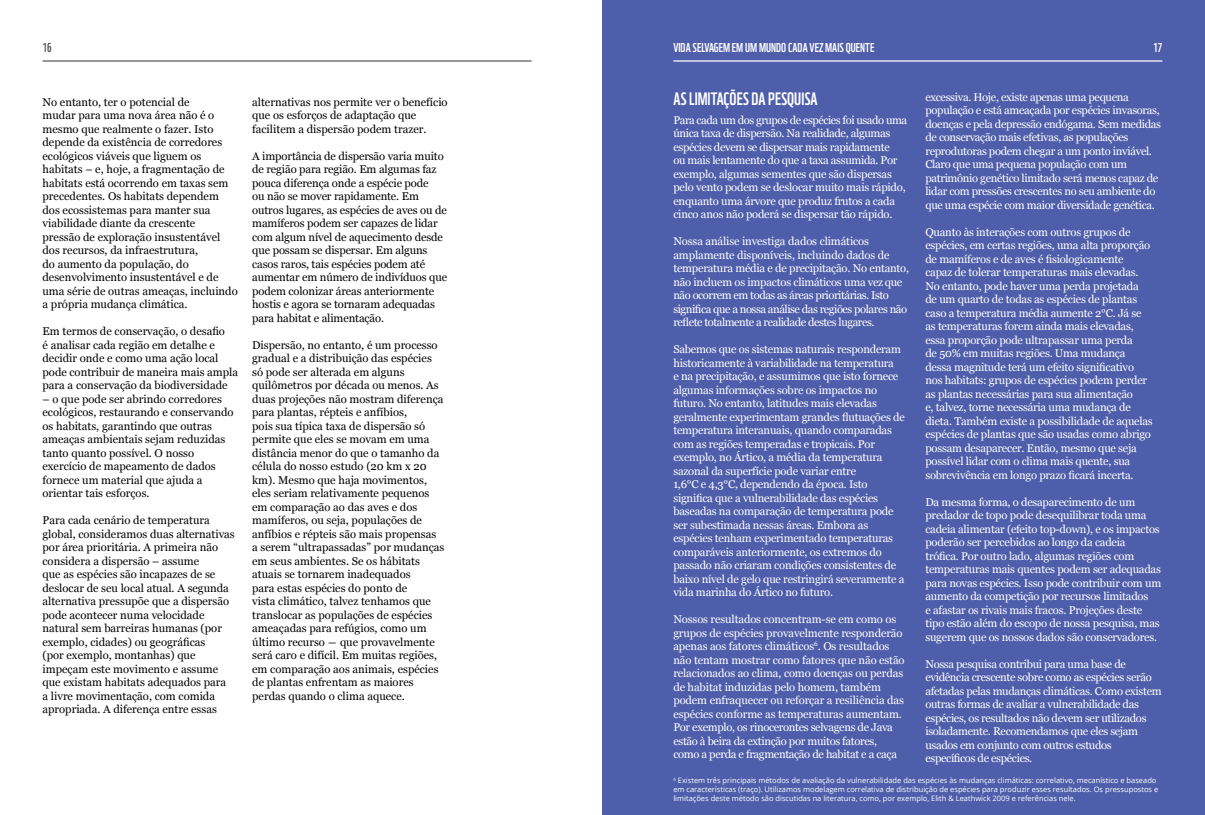
<style>
.page{position:relative;width:1205px;height:815px;background:#fff}
.page>*{position:absolute;margin:0;border:0;box-sizing:border-box;transform-origin:0 0}
.t1{font:17.5px "WWF";color:#fff}
.t2{font:12.5px "WWF";color:#fff}
.t3{font:12.5px "WWF";color:#58595b}
.t4{font:11.25px/13.5px "Georgia";letter-spacing:-.02em;color:#fff}
.t5{font:11.25px/13.5px "Georgia";color:#000}
.t6{font:7.5px/8.8px "Open Sans";color:#fff}
</style>
<div class="page">
<hr style="left:43px;top:60px;width:488px;height:2px;background:#58595b">
<div style="left:602px;top:0;width:603px;height:815px;background:#4e5eaa"></div>
<hr style="left:673px;top:60px;width:489px;height:2px;background:#fff">
<p class="t3" style="left:43px;top:37px;width:11px">16</p>
<p class="t5" style="left:43px;top:95px;width:197px">No entanto, ter o potencial de<br>mudar para uma nova área não é o mesmo que realmente o fazer. Isto depende da existência de corredores ecológicos viáveis que liguem os habitats – e, hoje, a fragmentação de habitats está ocorrendo em taxas sem precedentes. Os habitats dependem dos ecossistemas para manter sua viabilidade diante da crescente<br>pressão de exploração insustentável dos recursos, da infraestrutura,<br>do aumento da população, do desenvolvimento insustentável e de uma série de outras ameaças, incluindo a própria mudança climática.</p>
<p class="t5" style="left:43px;top:324px;width:197px">Em termos de conservação, o desafio<br>é analisar cada região em detalhe e decidir onde e como uma ação local pode contribuir de maneira mais ampla para a conservação da biodiversidade</p>
<p class="t5" style="left:43px;top:392px;width:193px">– o que pode ser abrindo corredores ecológicos, restaurando e conservando os habitats, garantindo que outras ameaças ambientais sejam reduzidas tanto quanto possível. O nosso exercício de mapeamento de dados fornece um material que ajuda a orientar tais esforços.</p>
<p class="t5" style="left:43px;top:513px;width:194px">Para cada cenário de temperatura global, consideramos duas alternativas por área prioritária. A primeira não considera a dispersão – assume<br>que as espécies são incapazes de se deslocar de seu local atual. A segunda alternativa pressupõe que a dispersão pode acontecer numa velocidade natural sem barreiras humanas (por exemplo, cidades) ou geográficas<br>(por exemplo, montanhas) que impeçam este movimento e assume que existam habitats adequados para<br>a livre movimentação, com comida apropriada. A diferença entre essas</p>
<p class="t5" style="left:252px;top:95px;width:197px">alternativas nos permite ver o benefício que os esforços de adaptação que facilitem a dispersão podem trazer.</p>
<p class="t5" style="left:252px;top:149px;width:196px">A importância de dispersão varia muito de região para região. Em algumas faz pouca diferença onde a espécie pode<br>ou não se mover rapidamente. Em outros lugares, as espécies de aves ou de mamíferos podem ser capazes de lidar com algum nível de aquecimento desde que possam se dispersar. Em alguns casos raros, tais espécies podem até aumentar em número de indivíduos que podem colonizar áreas anteriormente hostis e agora se tornaram adequadas para habitat e alimentação.</p>
<p class="t5" style="left:252px;top:338px;width:194px">Dispersão, no entanto, é um processo gradual e a distribuição das espécies só pode ser alterada em alguns quilômetros por década ou menos. As duas projeções não mostram diferença para plantas, répteis e anfíbios,<br>pois sua típica taxa de dispersão só permite que eles se movam em uma distância menor do que o tamanho da célula do nosso estudo (20 km x 20 km). Mesmo que haja movimentos, eles seriam relativamente pequenos em comparação ao das aves e dos mamíferos, ou seja, populações de anfíbios e répteis são mais propensas a serem “ultrapassadas” por mudanças em seus ambientes. Se os hábitats atuais se tornarem inadequados<br>para estas espécies do ponto de<br>vista climático, talvez tenhamos que translocar as populações de espécies ameaçadas para refúgios, como um último recurso ― que provavelmente será caro e difícil. Em muitas regiões, em comparação aos animais, espécies de plantas enfrentam as maiores perdas quando o clima aquece.</p>
<p class="t2" style="left:673px;top:37px;width:202px">VIDA SELVAGEM EM UM MUNDO CADA VEZ MAIS QUENTE</p>
<p class="t2" style="left:1153px;top:37px;width:11px">17</p>
<h1 class="t1" style="left:673px;top:85px;width:146px">AS LIMITAÇÕES DA PESQUISA</h1>
<p class="t4" style="left:673px;top:112px;width:235px">Para cada um dos grupos de espécies foi usado uma única taxa de dispersão. Na realidade, algumas espécies devem se dispersar mais rapidamente<br>ou mais lentamente do que a taxa assumida. Por exemplo, algumas sementes que são dispersas pelo vento podem se deslocar muito mais rápido, enquanto uma árvore que produz frutos a cada cinco anos não poderá se dispersar tão rápido.</p>
<p class="t4" style="left:673px;top:234px;width:237px">Nossa análise investiga dados climáticos amplamente disponíveis, incluindo dados de temperatura média e de precipitação. No entanto, não incluem os impactos climáticos uma vez que não ocorrem em todas as áreas prioritárias. Isto significa que a nossa análise das regiões polares não reflete totalmente a realidade destes lugares.</p>
<p class="t4" style="left:673px;top:342px;width:233px">Sabemos que os sistemas naturais responderam historicamente à variabilidade na temperatura<br>e na precipitação, e assumimos que isto fornece algumas informações sobre os impactos no futuro. No entanto, latitudes mais elevadas geralmente experimentam grandes flutuações de temperatura interanuais, quando comparadas com as regiões temperadas e tropicais. Por exemplo, no Ártico, a média da temperatura sazonal da superfície pode variar entre<br>1,6°C e 4,3°C, dependendo da época. Isto significa que a vulnerabilidade das espécies baseadas na comparação de temperatura pode ser subestimada nessas áreas. Embora as espécies tenham experimentado temperaturas comparáveis anteriormente, os extremos do passado não criaram condições consistentes de baixo nível de gelo que restringirá severamente a vida marinha do Ártico no futuro.</p>
<p class="t4" style="left:673px;top:612px;width:233px">Nossos resultados concentram-se em como os grupos de espécies provavelmente responderão apenas aos fatores climáticos<sup>6</sup>. Os resultados não tentam mostrar como fatores que não estão relacionados ao clima, como doenças ou perdas de habitat induzidas pelo homem, também podem enfraquecer ou reforçar a resiliência das espécies conforme as temperaturas aumentam.<br>Por exemplo, os rinocerontes selvagens de Java estão à beira da extinção por muitos fatores, como a perda e fragmentação de habitat e a caça</p>
<p class="t4" style="left:925px;top:90px;width:237px">excessiva. Hoje, existe apenas uma pequena população e está ameaçada por espécies invasoras, doenças e pela depressão endógama. Sem medidas de conservação mais efetivas, as populações reprodutoras podem chegar a um ponto inviável.<br>Claro que uma pequena população com um patrimônio genético limitado será menos capaz de lidar com pressões crescentes no seu ambiente do que uma espécie com maior diversidade genética.</p>
<p class="t4" style="left:925px;top:225px;width:229px">Quanto às interações com outros grupos de espécies, em certas regiões, uma alta proporção de mamíferos e de aves é fisiologicamente capaz de tolerar temperaturas mais elevadas.<br>No entanto, pode haver uma perda projetada de um quarto de todas as espécies de plantas caso a temperatura média aumente 2°C. Já se as temperaturas forem ainda mais elevadas, essa proporção pode ultrapassar uma perda<br>de 50% em muitas regiões. Uma mudança dessa magnitude terá um efeito significativo nos habitats: grupos de espécies podem perder as plantas necessárias para sua alimentação<br>e, talvez, torne necessária uma mudança de dieta. Também existe a possibilidade de aquelas espécies de plantas que são usadas como abrigo possam desaparecer. Então, mesmo que seja possível lidar com o clima mais quente, sua sobrevivência em longo prazo ficará incerta.</p>
<p class="t4" style="left:925px;top:495px;width:237px">Da mesma forma, o desaparecimento de um predador de topo pode desequilibrar toda uma cadeia alimentar (efeito top-down), e os impactos poderão ser percebidos ao longo da cadeia trófica. Por outro lado, algumas regiões com temperaturas mais quentes podem ser adequadas para novas espécies. Isso pode contribuir com um aumento da competição por recursos limitados<br>e afastar os rivais mais fracos. Projeções deste tipo estão além do escopo de nossa pesquisa, mas sugerem que os nossos dados são conservadores.</p>
<p class="t4" style="left:925px;top:657px;width:238px">Nossa pesquisa contribui para uma base de evidência crescente sobre como as espécies serão afetadas pelas mudanças climáticas. Como existem outras formas de avaliar a vulnerabilidade das espécies, os resultados não devem ser utilizados isoladamente. Recomendamos que eles sejam usados em conjunto com outros estudos específicos de espécies.</p>
<p class="t6" style="left:673px;top:776px;width:486px"><sup>6</sup> Existem três principais métodos de avaliação da vulnerabilidade das espécies às mudanças climáticas: correlativo, mecanístico e baseado em características (traço). Utilizamos modelagem correlativa de distribuição de espécies para produzir esses resultados. Os pressupostos e limitações deste método são discutidas na literatura, como, por exemplo, Elith &amp; Leathwick 2009 e referências nele.</p>
</div>
